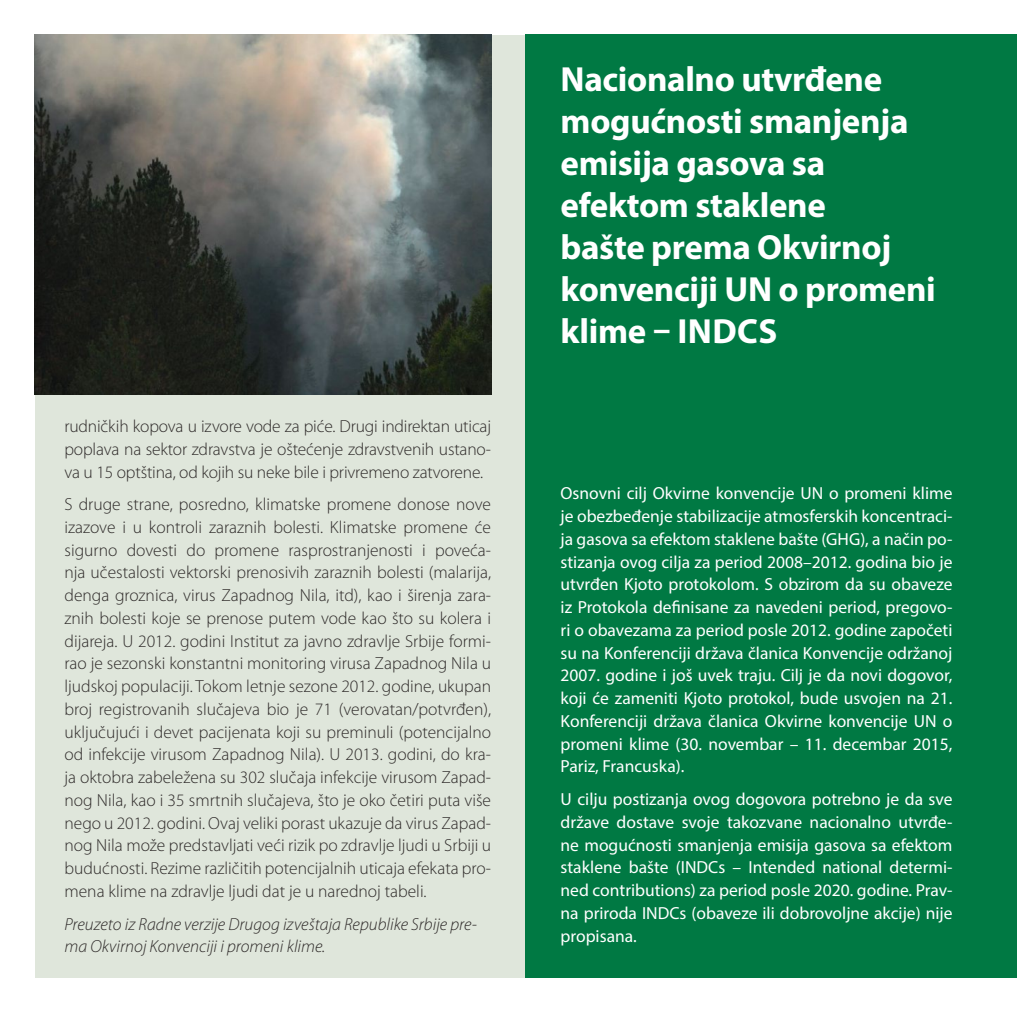
<style>
.page{position:relative;width:1017px;height:1017px;background:#fff}
.page>*{position:absolute;margin:0;border:0;box-sizing:border-box;transform-origin:0 0}
.t1{font:700 35px/42px "Myriad Pro";letter-spacing:-.01em;color:#fff}
.t2{font:300 17.5px/22.8px "Myriad Pro";letter-spacing:-.005em;color:#2e2a29;text-align:justify}
.t3{font:17.5px/22.8px "Myriad Pro";color:#fff;text-align:justify}
.t4{font:italic 300 17.5px/22.8px "Myriad Pro";color:#2e2a29}
</style>
<div class="page">
<div style="left:35px;top:35px;width:942px;height:942px;background:#dfe6db"></div>
<div style="left:526px;top:35px;width:491px;height:943px;background:#007943"></div>
<img style="left:35px;top:35px;width:456px;height:359px">
<p class="t2" style="left:64px;top:415px;width:428px">rudničkih kopova u izvore vode za piće. Drugi indirektan uticaj poplava na sektor zdravstva je oštećenje zdravstvenih ustano&shy;va u 15 optština, od kojih su neke bile i privremeno zatvorene.</p>
<p class="t2" style="left:64px;top:493px;width:428px">S druge strane, posredno, klimatske promene donose nove izazove i u kontroli zaraznih bolesti. Klimatske promene će sigurno dovesti do promene rasprostranjenosti i poveća&shy;nja učestalosti vektorski prenosivih zaraznih bolesti (malarija, denga groznica, virus Zapadnog Nila, itd), kao i širenja zara&shy;znih bolesti koje se prenose putem vode kao što su kolera i dijareja. U 2012. godini Institut za javno zdravlje Srbije formi&shy;rao je sezonski konstantni monitoring virusa Zapadnog Nila u ljudskoj populaciji. Tokom letnje sezone 2012. godine, ukupan broj registrovanih slučajeva bio je 71 (verovatan/potvrđen), uključujući i devet pacijenata koji su preminuli (potencijalno od infekcije virusom Zapadnog Nila). U 2013. godini, do kra&shy;ja oktobra zabeležena su 302 slučaja infekcije virusom Zapad&shy;nog Nila, kao i 35 smrtnih slučajeva, što je oko četiri puta više nego u 2012. godini. Ovaj veliki porast ukazuje da virus Zapad&shy;nog Nila može predstavljati veći rizik po zdravlje ljudi u Srbiji u budućnosti. Rezime različitih potencijalnih uticaja efekata pro&shy;mena klime na zdravlje ljudi dat je u narednoj tabeli.</p>
<p class="t4" style="left:64px;top:913px;width:414px">Preuzeto iz Radne verzije Drugog izveštaja Republike Srbije pre&shy;ma Okvirnoj Konvenciji i promeni klime.</p>
<h1 class="t1" style="left:561px;top:57px;width:377px">Nacionalno utvrđene mogućnosti smanjenja emisija gasova sa efektom staklene<br>bašte prema Okvirnoj konvenciji UN o promeni klime – INDCS</h1>
<p class="t3" style="left:561px;top:482px;width:393px">Osnovni cilj Okvirne konvencije UN o promeni klime je obezbeđenje stabilizacije atmosferskih koncentraci&shy;ja gasova sa efektom staklene bašte (GHG), a način po&shy;stizanja ovog cilja za period 2008–2012. godina bio je utvrđen Kjoto protokolom. S obzirom da su obaveze iz Protokola definisane za navedeni period, pregovo&shy;ri o obavezama za period posle 2012. godine započeti su na Konferenciji država članica Konvencije održanoj 2007. godine i još uvek traju. Cilj je da novi dogovor, koji će zameniti Kjoto protokol, bude usvojen na 21.<br>Konferenciji država članica Okvirne konvencije UN o promeni klime (30. novembar – 11. decembar 2015, Pariz, Francuska).</p>
<p class="t3" style="left:561px;top:788px;width:393px">U cilju postizanja ovog dogovora potrebno je da sve države dostave svoje takozvane nacionalno utvrđe&shy;ne mogućnosti smanjenja emisija gasova sa efektom staklene bašte (INDCs – Intended national determi&shy;ned contributions) za period posle 2020. godine. Prav&shy;na priroda INDCs (obaveze ili dobrovoljne akcije) nije propisana.</p>
</div>
